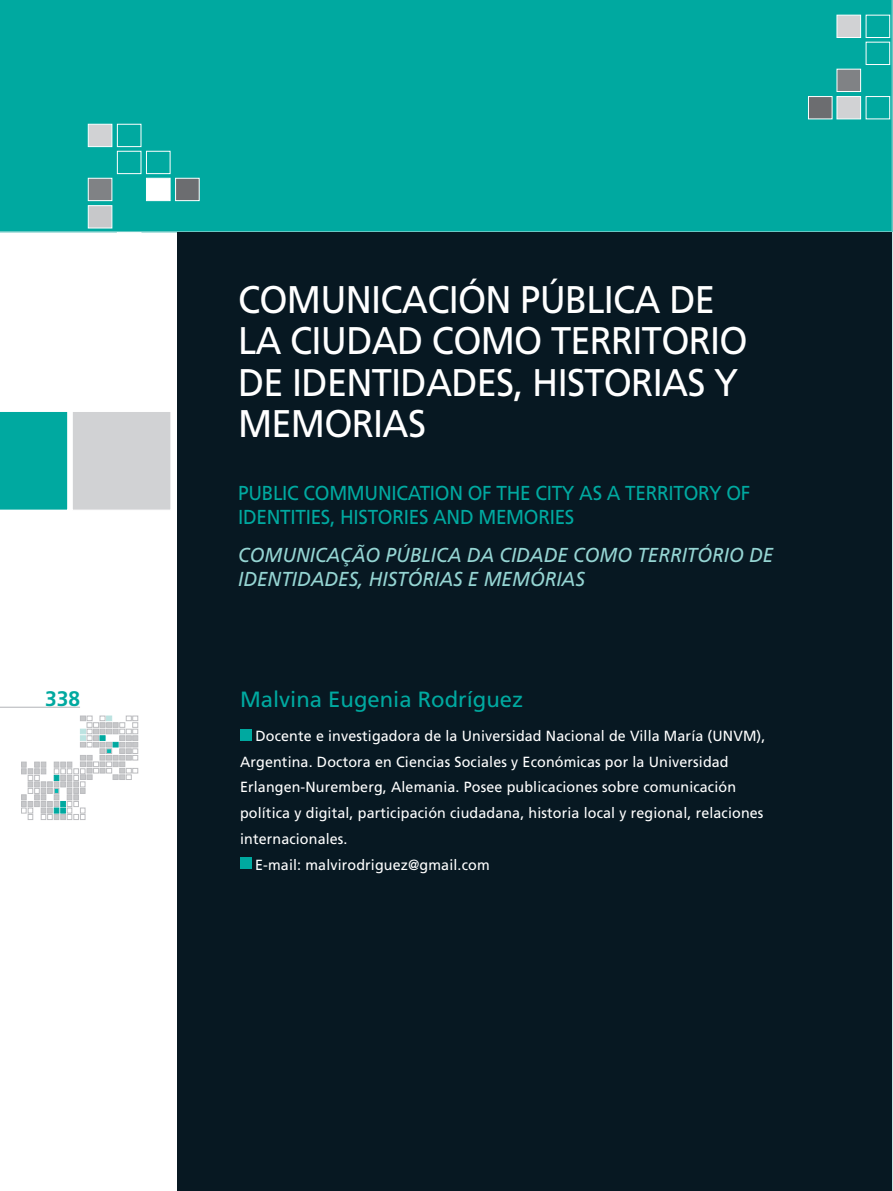
<style>
.page{position:relative;width:893px;height:1191px;background:#fff}
.page>*{position:absolute;margin:0;border:0;box-sizing:border-box;transform-origin:0 0}
.t1{font:38.55px/41.5px "Frutiger";letter-spacing:-.02em;color:#fff;scale:.94 1}
.t2{font:22.05px "Frutiger";color:#00a9a0}
.t3{font:700 21px "Frutiger";color:#00a9a0}
.t4{font:20.1px/24.2px "Frutiger";letter-spacing:-.015em;color:#00a9a0;scale:.94 1}
.t5{font:italic 20.1px/24.2px "Frutiger";color:#95d5d3;scale:.94 1}
.t6{font:14.7px "Frutiger";letter-spacing:.01em;color:#fff}
</style>
<div class="page">
<svg style="left:21px;top:716px;width:117px;height:103px"></svg>
<div style="left:0;top:0;width:893px;height:232px;background:#00a9a0"></div>
<div style="left:88px;top:178px;width:24px;height:23px;background:#808285;border:1px solid #fff"></div>
<div style="left:146px;top:178px;width:24px;height:23px;background:#fff;border:1px solid #fff"></div>
<div style="left:175px;top:178px;width:24px;height:23px;background:#6c6d70;border:1px solid #fff"></div>
<div style="left:117px;top:151px;width:24px;height:23px;border:1px solid #fff"></div>
<div style="left:146px;top:151px;width:24px;height:23px;border:1px solid #fff"></div>
<div style="left:88px;top:124px;width:24px;height:23px;background:#d1d2d4;border:1px solid #fff"></div>
<div style="left:117px;top:124px;width:24px;height:23px;border:1px solid #fff"></div>
<div style="left:117px;top:232px;width:24px;height:23px;border:1px solid #fff"></div>
<div style="left:88px;top:205px;width:24px;height:23px;background:#c7c8ca;border:1px solid #fff"></div>
<div style="left:837px;top:69px;width:24px;height:23px;background:#808285;border:1px solid #fff"></div>
<div style="left:866px;top:42px;width:24px;height:23px;border:1px solid #fff"></div>
<div style="left:837px;top:15px;width:24px;height:23px;background:#d1d2d4;border:1px solid #fff"></div>
<div style="left:866px;top:15px;width:24px;height:23px;border:1px solid #fff"></div>
<div style="left:837px;top:96px;width:24px;height:23px;background:#d1d2d4;border:1px solid #fff"></div>
<div style="left:866px;top:96px;width:24px;height:23px;border:1px solid #fff"></div>
<div style="left:808px;top:96px;width:24px;height:23px;background:#6c6d70;border:1px solid #fff"></div>
<div style="left:177px;top:232px;width:716px;height:959px;background:#071822"></div>
<div style="left:72px;top:411px;width:99px;height:99px;background:#d1d2d4;border:1px solid #fff"></div>
<div style="left:0;top:412px;width:68px;height:98px;background:#00a9a0"></div>
<hr style="left:0;top:707px;width:80px;height:1px;background:#b2b3b7">
<div style="left:240px;top:729px;width:11px;height:12px;background:#00a9a0"></div>
<div style="left:240px;top:857px;width:11px;height:11px;background:#00a9a0"></div>
<h3 class="t3" style="left:45px;top:686px;width:37px">338</h3>
<h1 class="t1" style="left:238px;top:278px;width:544px">COMUNICACIÓN PÚBLICA DE<br>LA CIUDAD COMO TERRITORIO<br>DE IDENTIDADES, HISTORIAS Y<br>MEMORIAS</h1>
<h3 class="t4" style="left:238px;top:481px;width:546px">PUBLIC COMMUNICATION OF THE CITY AS A TERRITORY OF<br>IDENTITIES, HISTORIES AND MEMORIES</h3>
<h3 class="t5" style="left:238px;top:543px;width:571px">COMUNICAÇÃO PÚBLICA DA CIDADE COMO TERRITÓRIO DE<br>IDENTIDADES, HISTÓRIAS E MEMÓRIAS</h3>
<h2 class="t2" style="left:240px;top:686px;width:285px">Malvina Eugenia Rodríguez</h2>
<p class="t6" style="left:255px;top:727px;width:511px">Docente e investigadora de la Universidad Nacional de Villa María (UNVM),</p>
<p class="t6" style="left:240px;top:753px;width:490px">Argentina. Doctora en Ciencias Sociales y Económicas por la Universidad</p>
<p class="t6" style="left:240px;top:778px;width:498px">Erlangen-Nuremberg, Alemania. Posee publicaciones sobre comunicación</p>
<p class="t6" style="left:240px;top:804px;width:525px">política y digital, participación ciudadana, historia local y regional, relaciones</p>
<p class="t6" style="left:240px;top:830px;width:109px">internacionales.</p>
<p class="t6" style="left:255px;top:855px;width:236px">E-mail: malvirodriguez@gmail.com</p>
</div>
